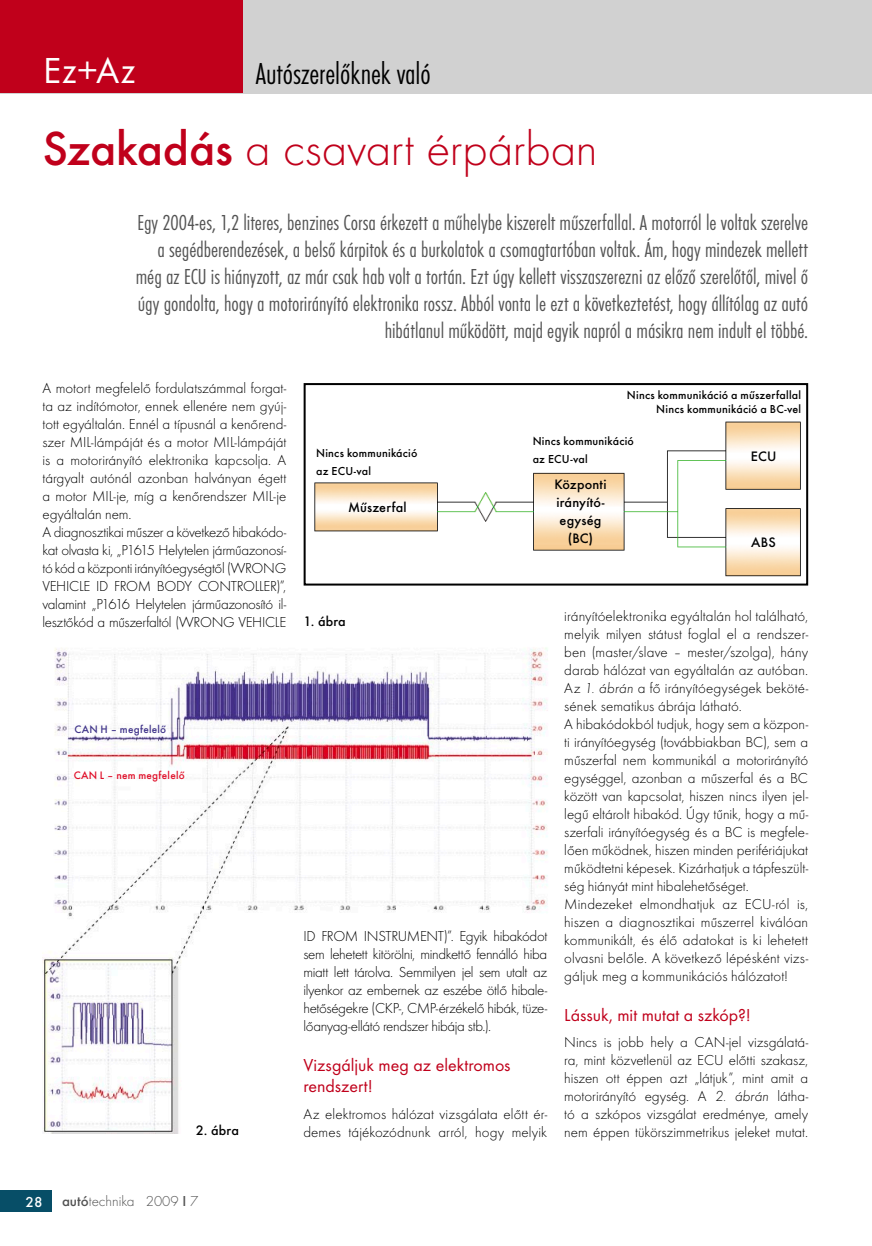
<style>
.page{position:relative;width:872px;height:1246px;background:#fff}
.page>*{position:absolute;margin:0;border:0;box-sizing:border-box;transform-origin:0 0}
.t1{font:300 49.5px "Futura TOT";letter-spacing:-.005em;color:#c0001b}
.t2{font:37.5px "Futura TOT Boo";color:#fff}
.t3{font:31.5px "Futura TOT Lig Con";letter-spacing:-.005em;color:#000}
.t4{font:22.5px/27px "Futura TOT Lig Con";letter-spacing:-.005em;color:#535353;text-align:right}
.t5{font:18px/21.6px "Futura TOT Boo";color:#c0001b}
.t6{font:300 15px/18px "Futura TOT";letter-spacing:-.005em;color:#000}
.t7{font:300 15px "Futura TOT";color:#535353}
.t8{font:500 15px "Futura TOT";color:#fff}
.t9{font:500 14.25px/18px "Futura TOT";letter-spacing:.015em;color:#000;text-align:center}
.t10{font:500 12px/18px "Futura TOT";letter-spacing:.02em;color:#000}
.t11{font:500 11.25px "Futura TOT";letter-spacing:.02em;color:#e00d27}
.t12{font:500 11.25px "Futura TOT";letter-spacing:.02em;color:#3e3289}
.s1{font-weight:500}
.s2{font-style:italic}
</style>
<div class="page">
<div style="left:0;top:1191px;width:51px;height:21px;background:#074e67"></div>
<img style="left:43px;top:648px;width:505px;height:486px">
<img style="left:314px;top:421px;width:487px;height:156px">
<div style="left:304px;top:383px;width:504px;height:202px;border:2px solid #000"></div>
<div style="left:0;top:0;width:872px;height:93px;background:#d1d1d1"></div>
<div style="left:0;top:0;width:242px;height:92px;background:#c0001b"></div>
<h2 class="t2" style="left:43px;top:48px;width:94px">Ez+Az</h2>
<h3 class="t3" style="left:256px;top:56px;width:176px">Autószerelőknek való</h3>
<h1 class="t1" style="left:43px;top:120px;width:556px"><span class="s1">Szakadás</span> a csavart érpárban</h1>
<p class="t4" style="left:136px;top:209px;width:674px">Egy 2004-es, 1,2 literes, benzines Corsa érkezett a műhelybe kiszerelt műszerfallal. A motorról le voltak szerelve a segédberendezések, a belső kárpitok és a burkolatok a csomagtartóban voltak. Ám, hogy mindezek mellett még az ECU is hiányzott, az már csak hab volt a tortán. Ezt úgy kellett visszaszerezni az előző szerelőtől, mivel ő úgy gondolta, hogy a motorirányító elektronika rossz. Abból vonta le ezt a következtetést, hogy állítólag az autó hibátlanul működött, majd egyik napról a másikra nem indult el többé.</p>
<p class="t6" style="left:43px;top:379px;width:245px">A motort megfelelő fordulatszámmal forgat&shy;ta az indítómotor, ennek ellenére nem gyúj&shy;tott egyáltalán. Ennél a típusnál a kenőrend&shy;szer MIL-lámpáját és a motor MIL-lámpáját is a motorirányító elektronika kapcsolja. A tárgyalt autónál azonban halványan égett a motor MIL-je, míg a kenőrendszer MIL-je egyáltalán nem.<br>A diagnosztikai műszer a következő hibakódo&shy;kat olvasta ki, „P1615 Helytelen járműazonosí&shy;tó kód a központi irányítóegységtől (WRONG VEHICLE ID FROM BODY CONTROLLER)”, valamint „P1616 Helytelen járműazonosító il&shy;lesztőkód a műszerfaltól (WRONG VEHICLE</p>
<p class="t12" style="left:74px;top:723px;width:93px">CAN H – megfelelő</p>
<p class="t11" style="left:74px;top:769px;width:113px">CAN L – nem megfelelő</p>
<p class="t9" style="left:196px;top:1121px;width:45px">2. ábra</p>
<p class="t10" style="left:627px;top:388px;width:176px;line-height:14.4px;text-align:right">Nincs kommunikáció a műszerfallal<br>Nincs kommunikáció a BC-vel</p>
<p class="t10" style="left:316px;top:443px;width:103px">Nincs kommunikáció az ECU-val</p>
<p class="t10" style="left:532px;top:432px;width:103px">Nincs kommunikáció az ECU-val</p>
<p class="t9" style="left:348px;top:498px;width:60px">Műszerfal</p>
<p class="t9" style="left:554px;top:475px;width:53px">Központi irányító&shy;egység (BC)</p>
<p class="t9" style="left:751px;top:447px;width:27px">ECU</p>
<p class="t9" style="left:751px;top:533px;width:26px">ABS</p>
<p class="t9" style="left:303px;top:612px;width:44px">1. ábra</p>
<p class="t6" style="left:303px;top:927px;width:245px;text-align:justify">ID FROM INSTRUMENT)”. Egyik hibakódot sem lehetett kitörölni, mindkettő fennálló hiba miatt lett tárolva. Semmilyen jel sem utalt az ilyenkor az embernek az eszébe ötlő hibale&shy;hetőségekre (CKP-, CMP-érzékelő hibák, tüze&shy;lőanyag-ellátó rendszer hibája stb.).</p>
<p class="t5" style="left:303px;top:1054px;width:209px">Vizsgáljuk meg az elektromos rendszert!</p>
<p class="t6" style="left:303px;top:1105px;width:245px">Az elektromos hálózat vizsgálata előtt ér&shy;demes tájékozódnunk arról, hogy melyik</p>
<p class="t6" style="left:564px;top:607px;width:245px">irányítóelektronika egyáltalán hol található, melyik milyen státust foglal el a rendszer&shy;ben (master/slave – mester/szolga), hány darab hálózat van egyáltalán az autóban.<br>Az <span class="s2">1. ábrán</span> a fő irányítóegységek beköté&shy;sének sematikus ábrája látható.<br>A hibakódokból tudjuk, hogy sem a közpon&shy;ti irányítóegység (továbbiakban BC), sem a műszerfal nem kommunikál a motorirányító egységgel, azonban a műszerfal és a BC között van kapcsolat, hiszen nincs ilyen jel&shy;legű eltárolt hibakód. Úgy tűnik, hogy a mű&shy;szerfali irányítóegység és a BC is megfele&shy;lően működnek, hiszen minden perifériájukat működtetni képesek. Kizárhatjuk a tápfeszült&shy;ség hiányát mint hibalehetőséget.<br>Mindezeket elmondhatjuk az ECU-ról is, hiszen a diagnosztikai műszerrel kiválóan kommunikált, és élő adatokat is ki lehetett olvasni belőle. A következő lépésként vizs&shy;gáljuk meg a kommunikációs hálózatot!</p>
<p class="t5" style="left:564px;top:1004px;width:188px">Lássuk, mit mutat a szkóp?!</p>
<p class="t6" style="left:564px;top:1033px;width:245px;text-align:justify">Nincs is jobb hely a CAN-jel vizsgálatá&shy;ra, mint közvetlenül az ECU előtti szakasz, hiszen ott éppen azt „látjuk”, mint amit a motorirányító egység. A <span class="s2">2. ábrán</span> látha&shy;tó a szkópos vizsgálat eredménye, amely nem éppen tükörszimmetrikus jeleket mutat.</p>
<p class="t8" style="left:26px;top:1193px;width:19px">28</p>
<p class="t7" style="left:62px;top:1193px;width:138px"><span class="s1">autó</span>technika 2009 <span class="s1">I</span> 7</p>
</div>
